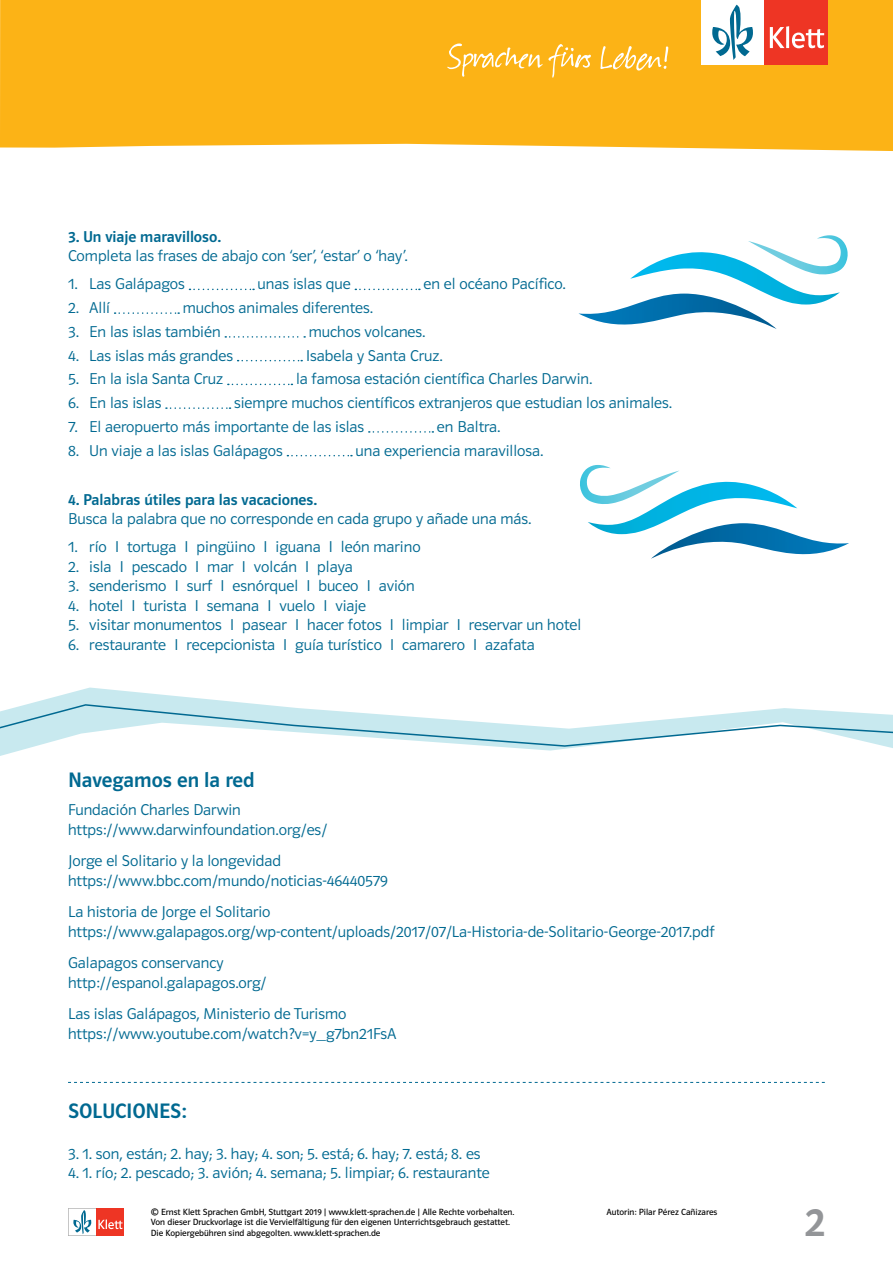
<style>
.page{position:relative;width:893px;height:1263px;background:#fff}
.page>*{position:absolute;margin:0;border:0;box-sizing:border-box;transform-origin:0 0}
.t1{font:42px "Polo Spanisch Krftg";color:#939598}
.ELE_Arbeitsanweisung{font:21px "Polo Spanisch Krftg";color:#006991}
.ELE_Titulo{font:21px "Polo Spanisch Krftg";color:#006991}
.ELE_GS{font:15.75px "Polo Spanisch Leicht";color:#006991}
.ELE_Arbeitsanweisung-2{font:15.75px/19.5px "Polo Spanisch Leicht";color:#006991}
.PDF{font:9px/10.5px "Polo Spanisch Buch";color:#000}
.s1{font-family:"Polo Spanisch Krftg"}
</style>
<div class="page">
<div style="left:0;top:0;width:893px;height:151px;background:#fcb316"></div>
<div style="left:701px;top:0;width:64px;height:64px;background:#fff"></div>
<div style="left:765px;top:0;width:63px;height:64px;background:#ee3524"></div>
<svg style="left:770px;top:26px;width:54px;height:22px"></svg>
<svg style="left:712px;top:5px;width:41px;height:55px"></svg>
<svg style="left:447px;top:43px;width:221px;height:35px;background:#fcbe38"></svg>
<svg style="left:68px;top:1208px;width:56px;height:28px"></svg>
<svg style="left:189px;top:289px;width:65px;height:1px"></svg>
<svg style="left:355px;top:289px;width:65px;height:1px"></svg>
<svg style="left:115px;top:312px;width:64px;height:2px"></svg>
<svg style="left:225px;top:336px;width:80px;height:2px"></svg>
<svg style="left:238px;top:360px;width:64px;height:1px"></svg>
<svg style="left:228px;top:384px;width:64px;height:1px"></svg>
<svg style="left:166px;top:407px;width:65px;height:2px"></svg>
<svg style="left:369px;top:431px;width:64px;height:2px"></svg>
<svg style="left:287px;top:455px;width:65px;height:1px"></svg>
<svg style="left:68px;top:1082px;width:757px;height:1px"></svg>
<svg style="left:0;top:687px;width:570px;height:69px"></svg>
<svg style="left:0;top:703px;width:893px;height:45px"></svg>
<svg style="left:578px;top:235px;width:270px;height:94px"></svg>
<svg style="left:580px;top:465px;width:269px;height:94px"></svg>
<p class="ELE_Arbeitsanweisung-2" style="left:68px;top:227px;width:341px"><span class="s1">3. Un viaje maravilloso.<br></span>Completa las frases de abajo con ‘ser’, ‘estar’ o ‘hay’.</p>
<p class="ELE_GS" style="left:68px;top:276px;width:118px">1. Las Galápagos</p>
<p class="ELE_GS" style="left:258px;top:276px;width:95px">unas islas que</p>
<p class="ELE_GS" style="left:423px;top:276px;width:144px">en el océano Pacífico.</p>
<p class="ELE_GS" style="left:68px;top:299px;width:43px">2. Allí</p>
<p class="ELE_GS" style="left:183px;top:299px;width:192px">muchos animales diferentes.</p>
<p class="ELE_GS" style="left:68px;top:323px;width:154px">3. En las islas también</p>
<p class="ELE_GS" style="left:309px;top:323px;width:118px">muchos volcanes.</p>
<p class="ELE_GS" style="left:68px;top:347px;width:166px">4. Las islas más grandes</p>
<p class="ELE_GS" style="left:306px;top:347px;width:138px">Isabela y Santa Cruz.</p>
<p class="ELE_GS" style="left:68px;top:371px;width:157px">5. En la isla Santa Cruz</p>
<p class="ELE_GS" style="left:296px;top:371px;width:298px">la famosa estación científica Charles Darwin.</p>
<p class="ELE_GS" style="left:68px;top:394px;width:95px">6. En las islas</p>
<p class="ELE_GS" style="left:234px;top:394px;width:439px">siempre muchos científicos extranjeros que estudian los animales.</p>
<p class="ELE_GS" style="left:68px;top:418px;width:298px">7. El aeropuerto más importante de las islas</p>
<p class="ELE_GS" style="left:437px;top:418px;width:65px">en Baltra.</p>
<p class="ELE_GS" style="left:68px;top:442px;width:216px">8. Un viaje a las islas Galápagos</p>
<p class="ELE_GS" style="left:356px;top:442px;width:189px">una experiencia maravillosa.</p>
<p class="ELE_Arbeitsanweisung-2" style="left:68px;top:490px;width:465px"><span class="s1">4. Palabras útiles para las vacaciones.<br></span>Busca la palabra que no corresponde en cada grupo y añade una más.</p>
<p class="ELE_GS" style="left:68px;top:539px;width:354px">1. río I tortuga I pingüino I iguana I león marino</p>
<p class="ELE_GS" style="left:68px;top:558px;width:286px">2. isla I pescado I mar I volcán I playa</p>
<p class="ELE_GS" style="left:68px;top:578px;width:348px">3. senderismo I surf I esnórquel I buceo I avión</p>
<p class="ELE_GS" style="left:68px;top:597px;width:299px">4. hotel I turista I semana I vuelo I viaje</p>
<p class="ELE_GS" style="left:68px;top:617px;width:515px">5. visitar monumentos I pasear I hacer fotos I limpiar I reservar un hotel</p>
<p class="ELE_GS" style="left:68px;top:636px;width:468px">6. restaurante I recepcionista I guía turístico I camarero I azafata</p>
<p class="ELE_Arbeitsanweisung" style="left:68px;top:769px;width:188px">Navegamos en la red</p>
<p class="ELE_GS" style="left:68px;top:801px;width:174px">Fundación Charles Darwin</p>
<p class="ELE_GS" style="left:68px;top:821px;width:261px">https://www.darwinfoundation.org/es/</p>
<p class="ELE_GS" style="left:68px;top:852px;width:215px">Jorge el Solitario y la longevidad</p>
<p class="ELE_GS" style="left:68px;top:872px;width:321px">https://www.bbc.com/mundo/noticias-46440579</p>
<p class="ELE_GS" style="left:68px;top:903px;width:204px">La historia de Jorge el Solitario</p>
<p class="ELE_GS" style="left:68px;top:923px;width:648px">https://www.galapagos.org/wp-content/uploads/2017/07/La-Historia-de-Solitario-George-2017.pdf</p>
<p class="ELE_GS" style="left:68px;top:954px;width:157px">Galapagos conservancy</p>
<p class="ELE_GS" style="left:68px;top:974px;width:200px">http://espanol.galapagos.org/</p>
<p class="ELE_GS" style="left:68px;top:1005px;width:280px">Las islas Galápagos, Ministerio de Turismo</p>
<p class="ELE_GS" style="left:68px;top:1025px;width:330px">https://www.youtube.com/watch?v=y_g7bn21FsA</p>
<p class="ELE_Titulo" style="left:68px;top:1100px;width:120px">SOLUCIONES:</p>
<p class="ELE_GS" style="left:68px;top:1145px;width:414px">3. 1. son, están; 2. hay; 3. hay; 4. son; 5. está; 6. hay; 7. está; 8. es</p>
<p class="ELE_GS" style="left:68px;top:1164px;width:423px">4. 1. río; 2. pescado; 3. avión; 4. semana; 5. limpiar; 6. restaurante</p>
<p class="PDF" style="left:151px;top:1206px;width:365px">© Ernst Klett Sprachen GmbH, Stuttgart 2019 | www.klett-sprachen.de | Alle Rechte vorbehalten.<br>Von dieser Druckvorlage ist die Vervielfältigung für den eigenen Unterrichtsgebrauch gestattet.<br>Die Kopiergebühren sind abgegolten. www.klett-sprachen.de</p>
<p class="t1" style="left:804px;top:1199px;width:22px">2</p>
<p class="PDF" style="left:606px;top:1206px;width:113px">Autorin: Pilar Pérez Cañizares</p>
</div>
